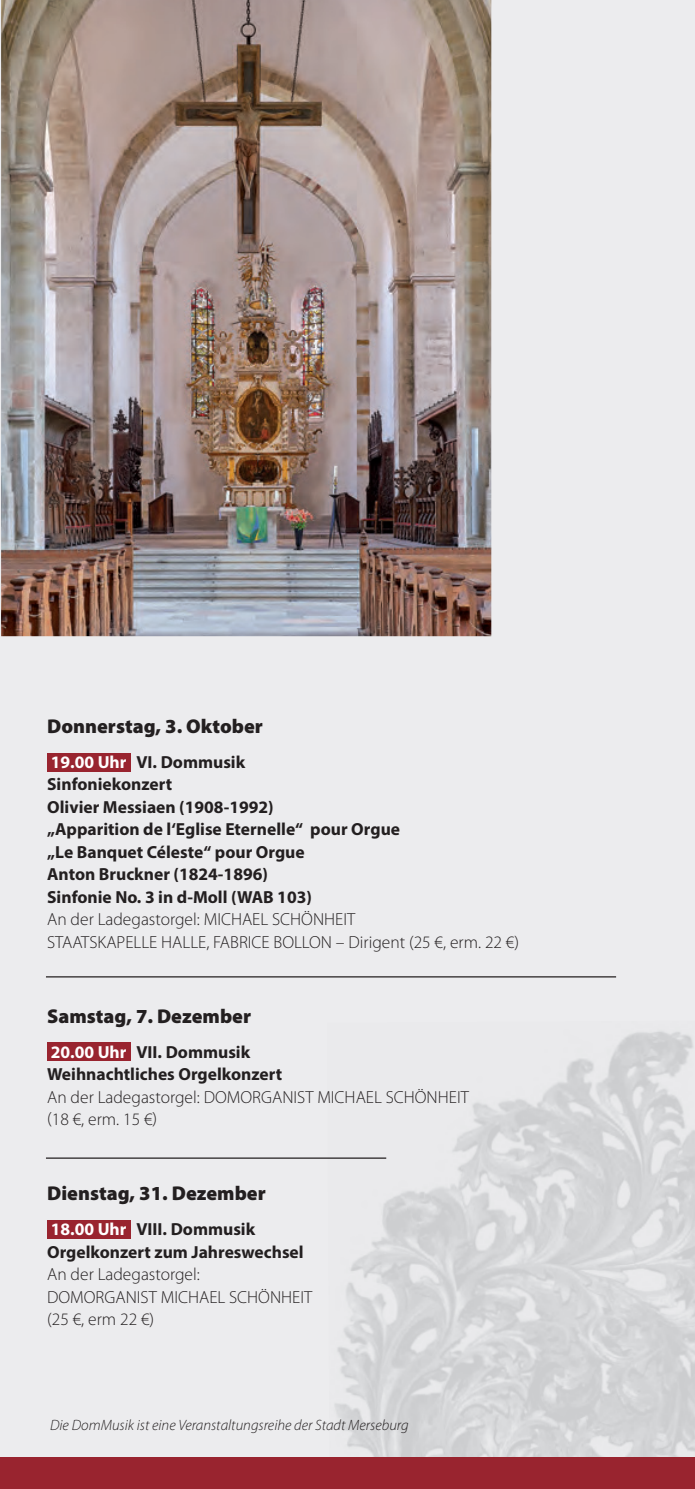
<style>
.page{position:relative;width:695px;height:1489px;background:#fff}
.page>*{position:absolute;margin:0;border:0;box-sizing:border-box;transform-origin:0 0}
.t1{font:900 20px "Myriad Pro";color:#231f20}
.t2{font:700 17.5px/22.5px "Myriad Pro";color:#231f20}
.t3{font:300 17.5px/22.5px "Myriad Pro";color:#231f20}
.t4{font:italic 300 15px "Myriad Pro";color:#231f20}
.s1{color:#fff}
</style>
<div class="page">
<div style="left:0;top:0;width:694px;height:1488px;background:#ececee"></div>
<img style="left:327px;top:1031px;width:367px;height:426px">
<div style="left:0;top:1457px;width:694px;height:31px;background:#99242f"></div>
<hr style="left:46px;top:976px;width:570px;height:1px;background:#231f20">
<hr style="left:46px;top:1157px;width:340px;height:1px;background:#231f20">
<div style="left:48px;top:752px;width:83px;height:19px;background:#99242f"></div>
<div style="left:48px;top:1042px;width:83px;height:19px;background:#99242f"></div>
<div style="left:48px;top:1220px;width:83px;height:18px;background:#99242f"></div>
<img style="left:1px;top:0;width:490px;height:636px">
<p class="t1" style="left:47px;top:712px;width:217px">Donnerstag, 3. Oktober</p>
<p class="t2" style="left:47px;top:749px;width:354px"><span class="s1">19.00 Uhr</span> VI. Dommusik<br>Sinfoniekonzert<br>Olivier Messiaen (1908-1992)<br>„Apparition de l‘Eglise Eternelle“ pour Orgue „Le Banquet Céleste“ pour Orgue<br>Anton Bruckner (1824-1896)<br>Sinfonie No. 3 in d-Moll (WAB 103)</p>
<p class="t3" style="left:47px;top:907px;width:473px">An der Ladegastorgel: MICHAEL SCHÖNHEIT<br>STAATSKAPELLE HALLE, FABRICE BOLLON – Dirigent (25 €, erm. 22 €)</p>
<p class="t1" style="left:47px;top:1002px;width:205px">Samstag, 7. Dezember</p>
<p class="t2" style="left:47px;top:1039px;width:236px"><span class="s1">20.00 Uhr</span> VII. Dommusik<br>Weihnachtliches Orgelkonzert</p>
<p class="t3" style="left:47px;top:1085px;width:423px">An der Ladegastorgel: DOMORGANIST MICHAEL SCHÖNHEIT (18 €, erm. 15 €)</p>
<p class="t1" style="left:47px;top:1180px;width:220px">Dienstag, 31. Dezember</p>
<p class="t2" style="left:47px;top:1217px;width:258px"><span class="s1">18.00 Uhr</span> VIII. Dommusik<br>Orgelkonzert zum Jahreswechsel</p>
<p class="t3" style="left:47px;top:1262px;width:266px">An der Ladegastorgel:<br>DOMORGANIST MICHAEL SCHÖNHEIT (25 €, erm 22 €)</p>
<p class="t4" style="left:50px;top:1415px;width:360px">Die DomMusik ist eine Veranstaltungsreihe der Stadt Merseburg</p>
</div>
